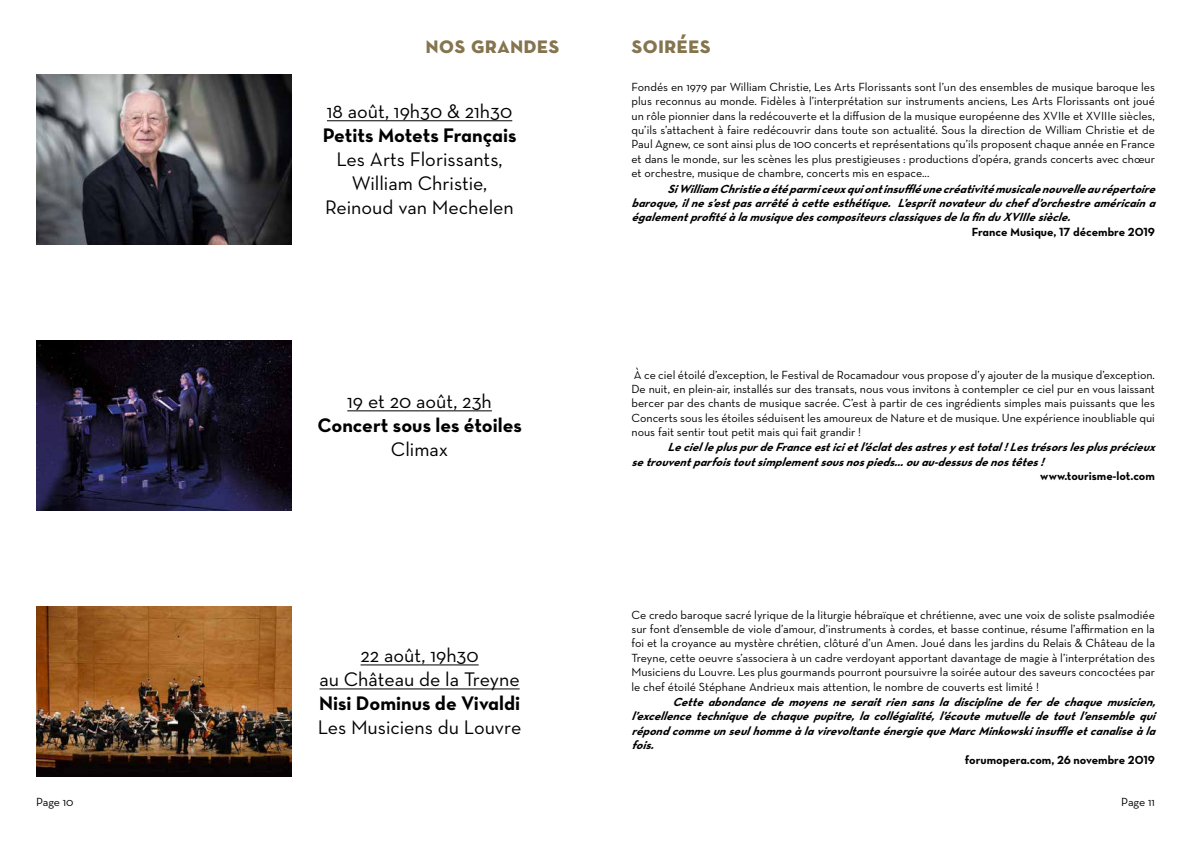
<style>
.page{position:relative;width:1191px;height:842px;background:#fff}
.page>*{position:absolute;margin:0;border:0;box-sizing:border-box;transform-origin:0 0}
.t1{font:24px "Neutra Text Bold SC";color:#85754f}
.t2{font:20px/24px "Neutra Text";color:#000;text-align:center}
.t3{font:20px "Neutra Text Bold Alt";color:#000}
.t4{font:12px/14.4px "Neutra Text";color:#000;text-align:justify}
.t5{font:italic 12px/14.4px "Neutra Text Bold Alt";color:#000;text-align:justify}
.t6{font:12px "Neutra Text Bold Alt";color:#000}
.t7{font:12px "Neutra Text";letter-spacing:-.01em;color:#020203}
</style>
<div class="page">
<hr style="left:360px;top:665px;width:118px;height:1px;background:#000">
<hr style="left:319px;top:689px;width:200px;height:1px;background:#000">
<img style="left:36px;top:606px;width:256px;height:170px">
<hr style="left:327px;top:121px;width:185px;height:1px;background:#000">
<img style="left:36px;top:74px;width:256px;height:170px">
<hr style="left:347px;top:411px;width:145px;height:1px;background:#000">
<img style="left:36px;top:340px;width:256px;height:170px">
<p class="t7" style="left:36px;top:795px;width:39px">Page 10</p>
<h1 class="t1" style="left:425px;top:30px;width:135px">nos grandes</h1>
<h2 class="t2" style="left:327px;top:99px;width:187px">18 août, 19h30 &amp; 21h30</h2>
<h2 class="t3" style="left:323px;top:123px;width:195px">Petits Motets Français</h2>
<h2 class="t2" style="left:325px;top:147px;width:190px">Les Arts Florissants,<br>William Christie,<br>Reinoud van Mechelen</h2>
<h2 class="t2" style="left:347px;top:389px;width:146px">19 et 20 août, 23h</h2>
<h2 class="t3" style="left:317px;top:413px;width:206px">Concert sous les étoiles</h2>
<h2 class="t2" style="left:391px;top:437px;width:59px">Climax</h2>
<h2 class="t2" style="left:319px;top:643px;width:202px">22 août, 19h30<br>au Château de la Treyne</h2>
<h2 class="t3" style="left:319px;top:691px;width:203px">Nisi Dominus de Vivaldi</h2>
<h2 class="t2" style="left:318px;top:715px;width:205px">Les Musiciens du Louvre</h2>
<h1 class="t1" style="left:631px;top:30px;width:81px">soirées</h1>
<p class="t4" style="left:631px;top:79px;width:525px">Fondés en 1979 par William Christie, Les Arts Florissants sont l’un des ensembles de musique baroque les plus reconnus au monde. Fidèles à l’interprétation sur instruments anciens, Les Arts Florissants ont joué un rôle pionnier dans la redécouverte et la diffusion de la musique européenne des XVIIe et XVIIIe siècles, qu’ils s’attachent à faire redécouvrir dans toute son actualité. Sous la direction de William Christie et de Paul Agnew, ce sont ainsi plus de 100 concerts et représentations qu’ils proposent chaque année en France et dans le monde, sur les scènes les plus prestigieuses : productions d’opéra, grands concerts avec chœur et orchestre, musique de chambre, concerts mis en espace...</p>
<p class="t5" style="left:631px;top:181px;width:530px;text-indent:36px">SiWilliamChristieaétéparmiceuxquiontinsuffléunecréativitémusicalenouvelleaurépertoire baroque,ilnes’estpasarrêtéàcetteesthétique. L’espritnovateurduchefd’orchestreaméricaina égalementprofitéàlamusiquedescompositeursclassiquesdelafinduXVIIIesiècle.</p>
<p class="t6" style="left:971px;top:224px;width:185px">France Musique, 17 décembre 2019</p>
<p class="t4" style="left:631px;top:367px;width:525px">À ce ciel étoilé d’exception, le Festival de Rocamadour vous propose d’y ajouter de la musique d’exception.<br>De nuit, en plein-air, installés sur des transats, nous vous invitons à contempler ce ciel pur en vous laissant bercer par des chants de musique sacrée. C’est à partir de ces ingrédients simples mais puissants que les Concerts sous les étoiles séduisent les amoureux de Nature et de musique. Une expérience inoubliable qui nous fait sentir tout petit mais qui fait grandir !</p>
<p class="t5" style="left:631px;top:440px;width:530px;text-indent:36px">LeciellepluspurdeFranceesticietl’éclatdesastresyesttotal!Lestrésorslesplusprécieux setrouventparfoistoutsimplementsousnospieds…ouau-dessusdenostêtes!</p>
<p class="t6" style="left:1040px;top:469px;width:116px">www.tourisme-lot.com</p>
<p class="t4" style="left:631px;top:607px;width:525px">Ce credo baroque sacré lyrique de la liturgie hébraïque et chrétienne, avec une voix de soliste psalmodiée sur font d’ensemble de viole d’amour, d’instruments à cordes, et basse continue, résume l’affirmation en la foi et la croyance au mystère chrétien, clôturé d’un Amen. Joué dans les jardins du Relais &amp; Château de la Treyne, cette oeuvre s’associera à un cadre verdoyant apportant davantage de magie à l’interprétation des Musiciens du Louvre. Les plus gourmands pourront poursuivre la soirée autour des saveurs concoctées par le chef étoilé Stéphane Andrieux mais attention, le nombre de couverts est limité !</p>
<p class="t5" style="left:631px;top:694px;width:530px;text-indent:41px">Cetteabondancedemoyensneseraitriensansladisciplinedeferdechaquemusicien, l’excellencetechniquedechaquepupitre,lacollégialité,l’écoutemutuelledetoutl’ensemblequi répondcommeunseulhommeàlavirevoltanteénergiequeMarcMinkowskiinsuffleetcanaliseàla fois.</p>
<p class="t6" style="left:964px;top:752px;width:192px">forumopera.com, 26 novembre 2019</p>
<p class="t7" style="left:1121px;top:795px;width:35px">Page 11</p>
</div>
